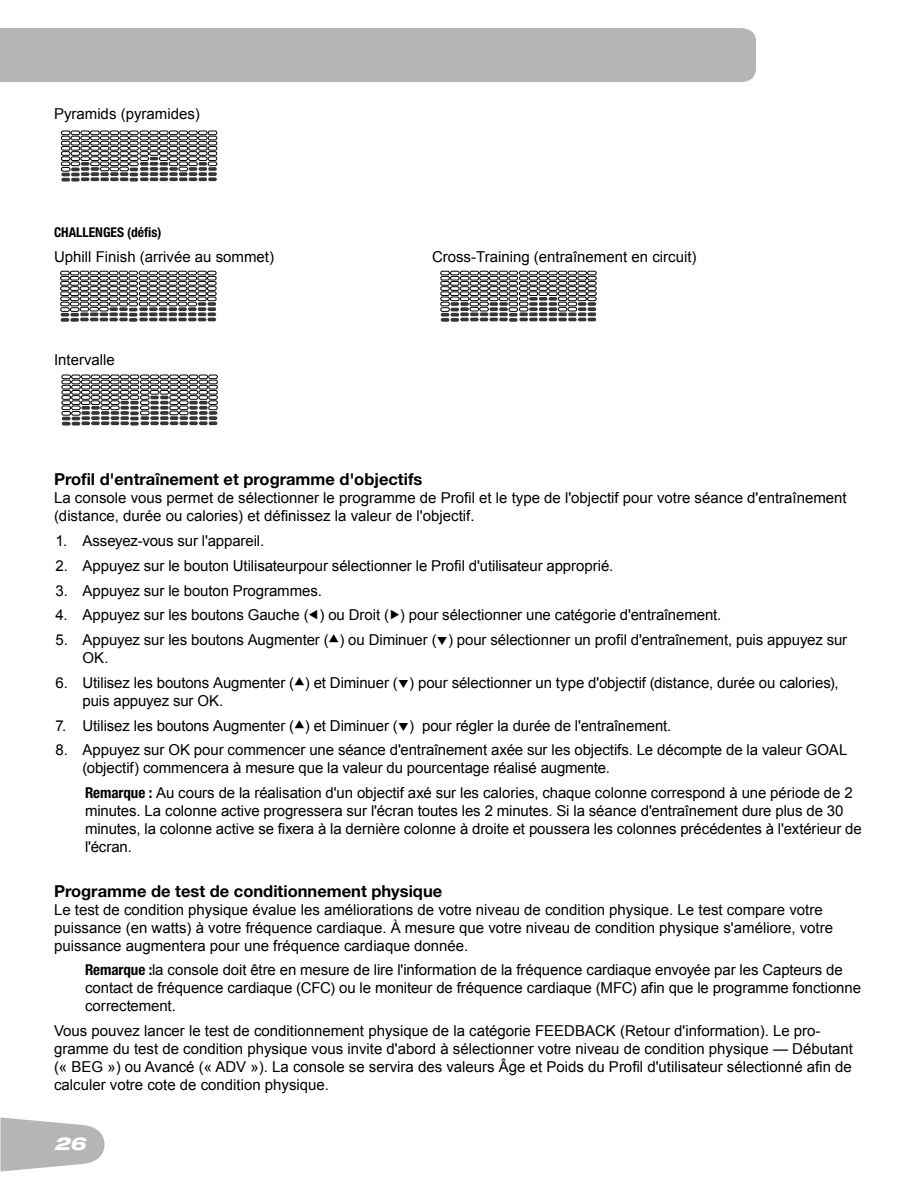
<style>
.page{position:relative;width:918px;height:1188px;background:#fff}
.page>*{position:absolute;margin:0;border:0;box-sizing:border-box;transform-origin:0 0}
.t1{font:italic 800 expanded 18px "Helvetica Neue";color:#fff}
.t2{font:700 16.5px "Helvetica Neue";color:#000}
.t3{font:15px/18px "Arial";letter-spacing:-.005em;color:#000}
.t4{font:700 condensed 13.5px "Helvetica Neue";color:#000}
.t5{font:11.4px "Myriad Pro";color:#000}
.t6{font:11.25px "Arial";color:#000}
.s1{font-family:"Helvetica Neue";font-weight:700;font-stretch:condensed}
</style>
<div class="page">
<div style="left:0;top:28px;width:756px;height:54px;background:#b4b5b5"></div>
<svg style="left:0;top:1118px;width:105px;height:54px"></svg>
<svg style="left:61px;top:131px;width:156px;height:51px"></svg>
<svg style="left:61px;top:271px;width:155px;height:51px"></svg>
<svg style="left:441px;top:271px;width:155px;height:51px"></svg>
<svg style="left:62px;top:375px;width:155px;height:51px"></svg>
<p class="t3" style="left:54px;top:105px;width:147px">Pyramids (pyramides)</p>
<p class="t6" style="left:56px;top:106px;width:48px">Pyramids</p>
<p class="t4" style="left:54px;top:224px;width:109px">CHALLENGES (défis)</p>
<p class="t3" style="left:54px;top:247px;width:222px">Uphill Finish (arrivée au sommet)</p>
<p class="t3" style="left:432px;top:247px;width:266px">Cross-Training (entraînement en circuit)</p>
<p class="t6" style="left:193px;top:247px;width:63px">Uphill Finish</p>
<p class="t6" style="left:436px;top:247px;width:75px">Cross-Training</p>
<p class="t6" style="left:56px;top:247px;width:63px">Uphill Finish</p>
<p class="t6" style="left:551px;top:247px;width:38px">Interval</p>
<p class="t6" style="left:57px;top:350px;width:38px">Interval</p>
<p class="t3" style="left:54px;top:351px;width:62px">Intervalle</p>
<p class="t2" style="left:54px;top:469px;width:370px">Profil d'entraînement et programme d'objectifs</p>
<p class="t3" style="left:54px;top:489px;width:794px">La console vous permet de sélectionner le programme de Profil et le type de l'objectif pour votre séance d'entraînement (distance, durée ou calories) et définissez la valeur de l'objectif.</p>
<p class="t3" style="left:56px;top:532px;width:210px">1. Asseyez-vous sur l'appareil.</p>
<p class="t3" style="left:56px;top:557px;width:559px">2. Appuyez sur le bouton Utilisateurpour sélectionner le Profil d'utilisateur approprié.</p>
<p class="t3" style="left:56px;top:581px;width:268px">3. Appuyez sur le bouton Programmes.</p>
<p class="t3" style="left:56px;top:606px;width:667px">4. Appuyez sur les boutons Gauche ( ) ou Droit ( ) pour sélectionner une catégorie d'entraînement.</p>
<p class="t3" style="left:83px;top:631px;width:766px;text-indent:-27px">5. Appuyez sur les boutons Augmenter ( ) ou Diminuer ( ) pour sélectionner un profil d'entraînement, puis appuyez sur<br>OK.</p>
<p class="t3" style="left:83px;top:674px;width:758px;text-indent:-27px">6. Utilisez les boutons Augmenter ( ) et Diminuer ( ) pour sélectionner un type d'objectif (distance, durée ou calories), puis appuyez sur OK.</p>
<p class="t3" style="left:56px;top:716px;width:617px">7. Utilisez les boutons Augmenter ( ) et Diminuer ( ) pour régler la durée de l'entraînement.</p>
<p class="t3" style="left:83px;top:741px;width:766px;text-indent:-27px">8. Appuyez sur OK pour commencer une séance d'entraînement axée sur les objectifs. Le décompte de la valeur GOAL (objectif) commencera à mesure que la valeur du pourcentage réalisé augmente.</p>
<p class="t3" style="left:85px;top:784px;width:778px"><span class="s1">Remarque :</span> Au cours de la réalisation d'un objectif axé sur les calories, chaque colonne correspond à une période de 2 minutes. La colonne active progressera sur l'écran toutes les 2 minutes. Si la séance d'entraînement dure plus de 30 minutes, la colonne active se fixera à la dernière colonne à droite et poussera les colonnes précédentes à l'extérieur de l'écran.</p>
<p class="t2" style="left:54px;top:881px;width:390px">Programme de test de conditionnement physique</p>
<p class="t3" style="left:54px;top:901px;width:781px">Le test de condition physique évalue les améliorations de votre niveau de condition physique. Le test compare votre puissance (en watts) à votre fréquence cardiaque. À mesure que votre niveau de condition physique s'améliore, votre puissance augmentera pour une fréquence cardiaque donnée.</p>
<p class="t3" style="left:85px;top:961px;width:778px"><span class="s1">Remarque :</span>la console doit être en mesure de lire l'information de la fréquence cardiaque envoyée par les Capteurs de contact de fréquence cardiaque (CFC) ou le moniteur de fréquence cardiaque (MFC) afin que le programme fonctionne correctement.</p>
<p class="t3" style="left:54px;top:1022px;width:801px">Vous pouvez lancer le test de conditionnement physique de la catégorie FEEDBACK (Retour d'information). Le pro&shy;gramme du test de condition physique vous invite d'abord à sélectionner votre niveau de condition physique — Débutant (« BEG ») ou Avancé (« ADV »). La console se servira des valeurs Âge et Poids du Profil d'utilisateur sélectionné afin de calculer votre cote de condition physique.</p>
<p class="t5" style="left:140px;top:540px;width:75px">REVED : 122612</p>
<p class="t1" style="left:54px;top:1132px;width:33px">26</p>
</div>
